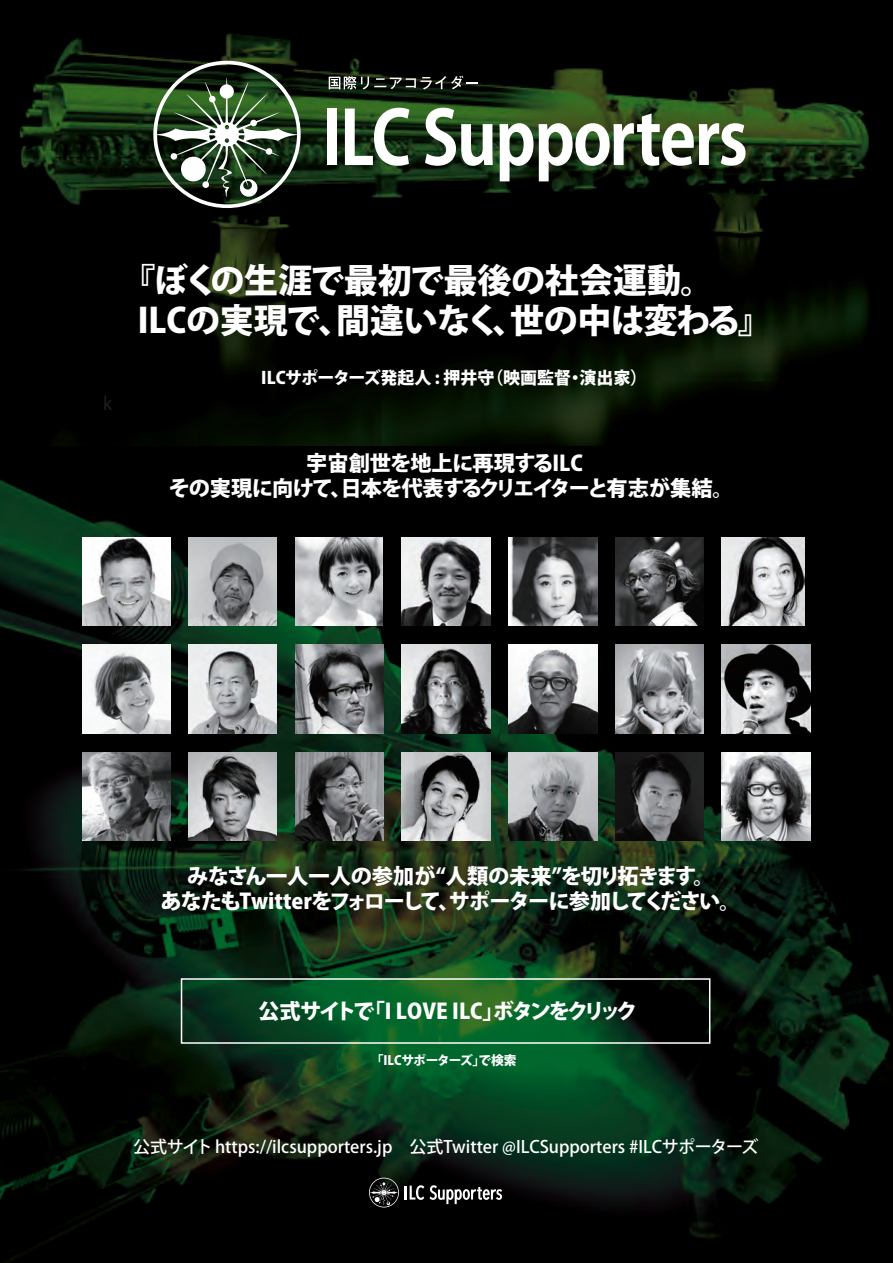
<style>
.page{position:relative;width:893px;height:1263px;background:#fff}
.page>*{position:absolute;margin:0;border:0;box-sizing:border-box;transform-origin:0 0}
.t1{font:700 73.5px "Koz Go Pro";letter-spacing:-.025em;color:#fff;scale:.9 1}
.t2{font:800 34.05px/40.5px "Koz Go Pr 6 N";letter-spacing:-.01em;color:#fff}
.t3{font:800 21.3px/25.5px "Koz Go Pr 6 N";letter-spacing:-.05em;color:#fff}
.t4{font:800 21.3px "Koz Go Pr 6 N";letter-spacing:-.1em;color:#fff}
.t5{font:18px "Koz Go Pr 6 N";color:#231f20}
.t6{font:500 16.95px "Koz Go Pr 6 N";color:#fff}
.t7{font:800 16.95px "Koz Go Pr 6 N";color:#fff}
.t8{font:800 12.75px "Koz Go Pr 6 N";letter-spacing:-.03em;color:#fff}
</style>
<div class="page">
<img style="left:0;top:0;width:893px;height:1263px">
<svg style="left:369px;top:1177px;width:30px;height:30px"></svg>
<svg style="left:405px;top:1185px;width:97px;height:19px"></svg>
<svg style="left:153px;top:61px;width:148px;height:147px"></svg>
<svg style="left:329px;top:76px;width:149px;height:14px;background:#3f453e"></svg>
<img style="left:615px;top:537px;width:89px;height:89px">
<img style="left:402px;top:645px;width:88px;height:88px">
<img style="left:188px;top:537px;width:88px;height:89px">
<img style="left:402px;top:537px;width:88px;height:89px">
<img style="left:188px;top:645px;width:88px;height:88px">
<img style="left:615px;top:645px;width:89px;height:88px">
<img style="left:188px;top:752px;width:88px;height:89px">
<img style="left:402px;top:752px;width:88px;height:89px">
<img style="left:615px;top:752px;width:89px;height:89px">
<div style="left:181px;top:978px;width:529px;height:66px;border:2px solid #fff"></div>
<img style="left:82px;top:537px;width:89px;height:89px">
<img style="left:82px;top:645px;width:89px;height:88px">
<img style="left:295px;top:537px;width:87px;height:89px">
<img style="left:295px;top:752px;width:89px;height:89px">
<img style="left:295px;top:645px;width:89px;height:88px">
<img style="left:82px;top:752px;width:89px;height:89px">
<img style="left:509px;top:537px;width:88px;height:89px">
<img style="left:509px;top:645px;width:88px;height:88px">
<img style="left:509px;top:752px;width:88px;height:89px">
<img style="left:722px;top:537px;width:83px;height:89px">
<img style="left:722px;top:645px;width:88px;height:88px">
<img style="left:722px;top:752px;width:88px;height:89px">
<h1 class="t1" style="left:322px;top:91px;width:475px">ILC Supporters</h1>
<p class="t5" style="left:103px;top:394px;width:10px">k</p>
<h2 class="t2" style="left:138px;top:261px;width:635px;text-indent:-16px">『ぼくの生涯で最初で最後の社会運動。<br>ILCの実現で、間違いなく、世の中は変わる』</h2>
<p class="t7" style="left:261px;top:369px;width:387px">ILCサポーターズ発起人 : 押井守（映画監督・演出家）</p>
<p class="t3" style="left:169px;top:451px;width:566px;text-indent:137px">宇宙創世を地上に再現するILC<br>その実現に向けて、日本を代表するクリエイターと有志が集結。</p>
<p class="t3" style="left:160px;top:864px;width:582px;text-align:center">みなさん一人一人の参加が“人類の未来”を切り拓きます。<br>あなたもTwitterをフォローして、サポーターに参加してください。</p>
<p class="t4" style="left:258px;top:999px;width:381px">公式サイトで「I LOVE ILC」ボタンをクリック</p>
<p class="t8" style="left:371px;top:1053px;width:147px">「ILCサポーターズ」で検索</p>
<p class="t6" style="left:133px;top:1137px;width:618px">公式サイト https://ilcsupporters.jp　公式Twitter @ILCSupporters #ILCサポーターズ</p>
</div>
